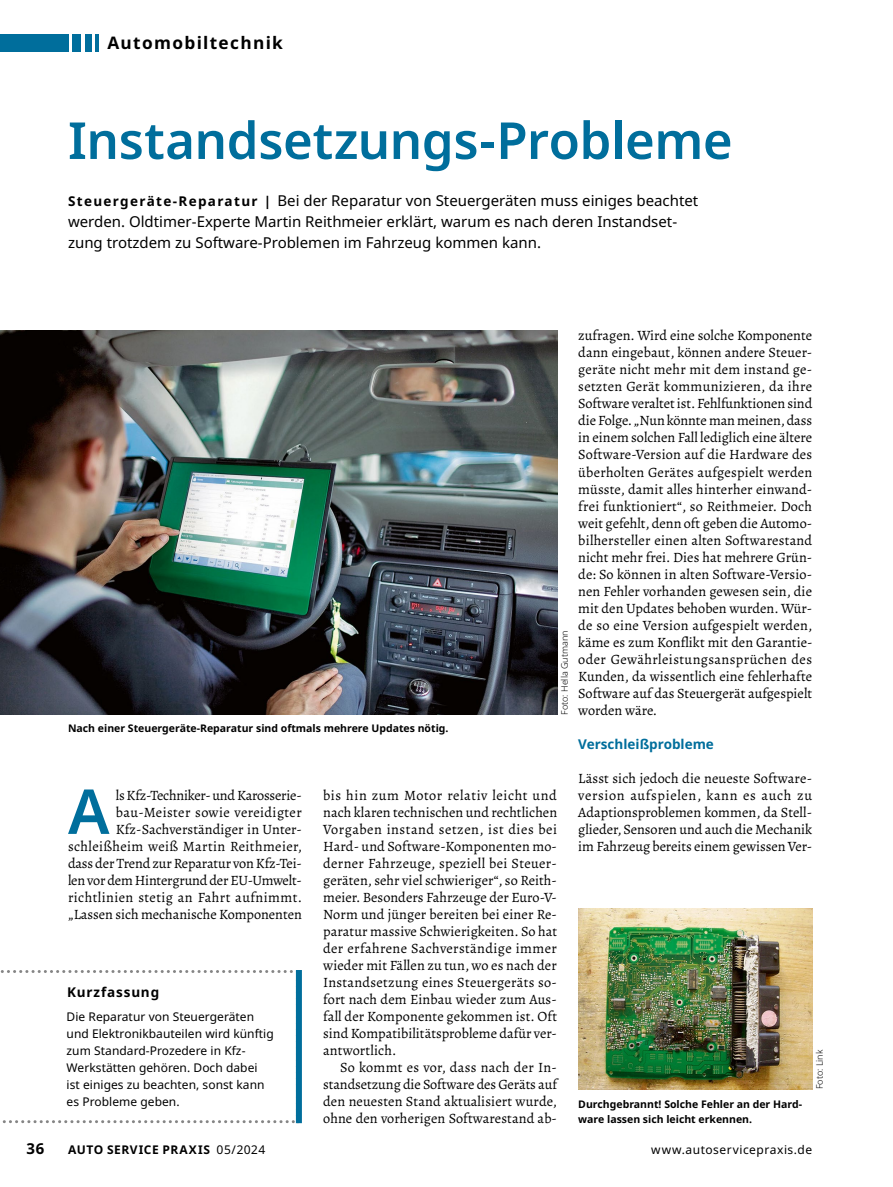
<style>
.page{position:relative;width:893px;height:1187px;background:#fff}
.page>*{position:absolute;margin:0;border:0;box-sizing:border-box;transform-origin:0 0}
.Para_GT_Initial_3Z{font:600 61.95px "Noto Sans";color:#006e9c}
.Title_34pt{font:600 51px "Noto Sans";letter-spacing:-.01em;color:#006e9c}
.Category_Rubrik{font:17.25px "Noto Sans Bold 2";letter-spacing:.075em;color:#000}
.Trailer_Vorspann{font:15px/21px "Noto Sans Regular 2";color:#000}
.t1{font:700 15px "Noto Sans";color:#000}
.Para_GT_Einzug{font:14.25px/17px "Alegreya";color:#000;text-align:justify}
.Para_GT_Initial_3Z-2{font:14.25px/17px "Alegreya";color:#000;text-align:justify}
.Para_GT{font:14.25px/17px "Alegreya";letter-spacing:-.005em;color:#000;text-align:justify}
.SectionHeading_1_Zwiti{font:13.5px "Noto Sans Bold 2";color:#006e9c}
.Box_Heading_Überschrift_Kurzfassung{font:13.5px "Noto Sans Bold 2";letter-spacing:.06em;color:#000}
.Para_Box_Standard{font:12px/17px "Noto Sans Regular 2";letter-spacing:.005em;color:#000}
.t2{font:700 12px "Noto Sans";letter-spacing:.05em;color:#000}
.Para_Box_Standard-2{font:12px "Noto Sans Regular 2";letter-spacing:.04em;color:#000}
.Image_Caption_Biti_Schwarz{font:10.5px/15px "Noto Sans Bold 2";color:#000}
.Image_Source_Bildquelle_links{font:300 9px "Noto Sans";color:#000}
.s1{font-family:"Noto Sans Bold 2";font-size:13.5px}
.s2{font-weight:400}
</style>
<div class="page">
<hr style="left:96px;top:34px;width:3px;height:17px;background:#006e9c">
<div style="left:72px;top:34px;width:9px;height:17px;background:#006e9c"></div>
<div style="left:85px;top:34px;width:6px;height:17px;background:#006e9c"></div>
<div style="left:0;top:34px;width:68px;height:17px;background:#006e9c"></div>
<svg style="left:0;top:970px;width:296px;height:153px"></svg>
<div style="left:296px;top:969px;width:6px;height:154px;background:#006e9c"></div>
<img style="left:0;top:330px;width:557px;height:384px">
<img style="left:578px;top:908px;width:234px;height:181px">
<p class="Category_Rubrik" style="left:107px;top:33px;width:177px">Automobiltechnik</p>
<p class="Title_34pt" style="left:68px;top:111px;width:666px">Instandsetzungs-Probleme</p>
<p class="Trailer_Vorspann" style="left:68px;top:190px;width:632px"><span class="s1">Steuergeräte-Reparatur |</span> Bei der Reparatur von Steuergeräten muss einiges beachtet werden. Oldtimer-Experte Martin Reithmeier erklärt, warum es nach deren Instandset&shy;zung trotzdem zu Software-Problemen im Fahrzeug kommen kann.</p>
<p class="Image_Caption_Biti_Schwarz" style="left:68px;top:720px;width:382px">Nach einer Steuergeräte-Reparatur sind oftmals mehrere Updates nötig.</p>
<p class="Image_Source_Bildquelle_links" style="left:559px;top:714px;width:86px;rotate:-90deg">Foto: Hella Gutmann</p>
<p class="Para_GT_Initial_3Z-2" style="left:68px;top:786px;width:236px;text-align:right">ls Kfz-Techniker- und Karosserie&shy;bau-Meister sowie vereidigter Kfz-Sachverständiger in Unter&shy;schleißheim weiß Martin Reithmeier, dass der Trend zur Reparatur von Kfz-Tei&shy;len vor dem Hintergrund der EU-Umwelt&shy;richtlinien stetig an Fahrt aufnimmt. „Lassen sich mechanische Komponenten</p>
<p class="Para_GT_Initial_3Z" style="left:68px;top:776px;width:43px">A</p>
<p class="Box_Heading_Überschrift_Kurzfassung" style="left:67px;top:984px;width:94px">Kurzfassung</p>
<p class="Para_Box_Standard" style="left:67px;top:1008px;width:209px">Die Reparatur von Steuergeräten und Elektronikbauteilen wird künftig zum Standard-Prozedere in Kfz-<br>Werkstätten gehören. Doch dabei ist einiges zu beachten, sonst kann es Probleme geben.</p>
<p class="Para_GT_Initial_3Z-2" style="left:323px;top:786px;width:236px">bis hin zum Motor relativ leicht und nach klaren technischen und rechtlichen Vorgaben instand setzen, ist dies bei Hard- und Software-Komponenten mo&shy;derner Fahrzeuge, speziell bei Steuer&shy;geräten, sehr viel schwieriger“, so Reith&shy;meier. Besonders Fahrzeuge der Euro-V-Norm und jünger bereiten bei einer Re&shy;paratur massive Schwierigkeiten. So hat der erfahrene Sachverständige immer wieder mit Fällen zu tun, wo es nach der Instandsetzung eines Steuergeräts so&shy;fort nach dem Einbau wieder zum Aus&shy;fall der Komponente gekommen ist. Oft sind Kompatibilitätsprobleme dafür ver&shy;antwortlich.</p>
<p class="Para_GT_Einzug" style="left:323px;top:1058px;width:235px;text-indent:17px">So kommt es vor, dass nach der In&shy;standsetzung die Software des Geräts auf den neuesten Stand aktualisiert wurde, ohne den vorherigen Softwarestand ab-</p>
<p class="Para_GT_Einzug" style="left:578px;top:327px;width:236px">zufragen. Wird eine solche Komponente dann eingebaut, können andere Steuer&shy;geräte nicht mehr mit dem instand ge&shy;setzten Gerät kommunizieren, da ihre Software veraltet ist. Fehlfunktionen sind die Folge. „Nun könnte man meinen, dass in einem solchen Fall lediglich eine ältere Software-Version auf die Hardware des überholten Gerätes aufgespielt werden müsste, damit alles hinterher einwand&shy;frei funktioniert“, so Reithmeier. Doch weit gefehlt, denn oft geben die Automo&shy;bilhersteller einen alten Softwarestand nicht mehr frei. Dies hat mehrere Grün&shy;de: So können in alten Software-Versio&shy;nen Fehler vorhanden gewesen sein, die mit den Updates behoben wurden. Wür&shy;de so eine Version aufgespielt werden, käme es zum Konflikt mit den Garantie&shy;oder Gewährleistungsansprüchen des Kunden, da wissentlich eine fehlerhafte Software auf das Steuergerät aufgespielt worden wäre.</p>
<p class="SectionHeading_1_Zwiti" style="left:578px;top:736px;width:137px">Verschleißprobleme</p>
<p class="Para_GT" style="left:578px;top:769px;width:235px">Lässt sich jedoch die neueste Software&shy;version aufspielen, kann es auch zu Adaptionsproblemen kommen, da Stell&shy;glieder, Sensoren und auch die Mechanik im Fahrzeug bereits einem gewissen Ver-</p>
<p class="Image_Caption_Biti_Schwarz" style="left:578px;top:1096px;width:225px">Durchgebrannt! Solche Fehler an der Hard&shy;ware lassen sich leicht erkennen.</p>
<p class="Image_Source_Bildquelle_links" style="left:814px;top:1089px;width:41px;rotate:-90deg">Foto: Link</p>
<p class="t1" style="left:27px;top:1139px;width:19px">36</p>
<p class="t2" style="left:68px;top:1142px;width:199px">AUTO SERVICE PRAXIS <span class="s2">05/2024</span></p>
<p class="Para_Box_Standard-2" style="left:651px;top:1142px;width:162px">www.autoservicepraxis.de</p>
</div>
